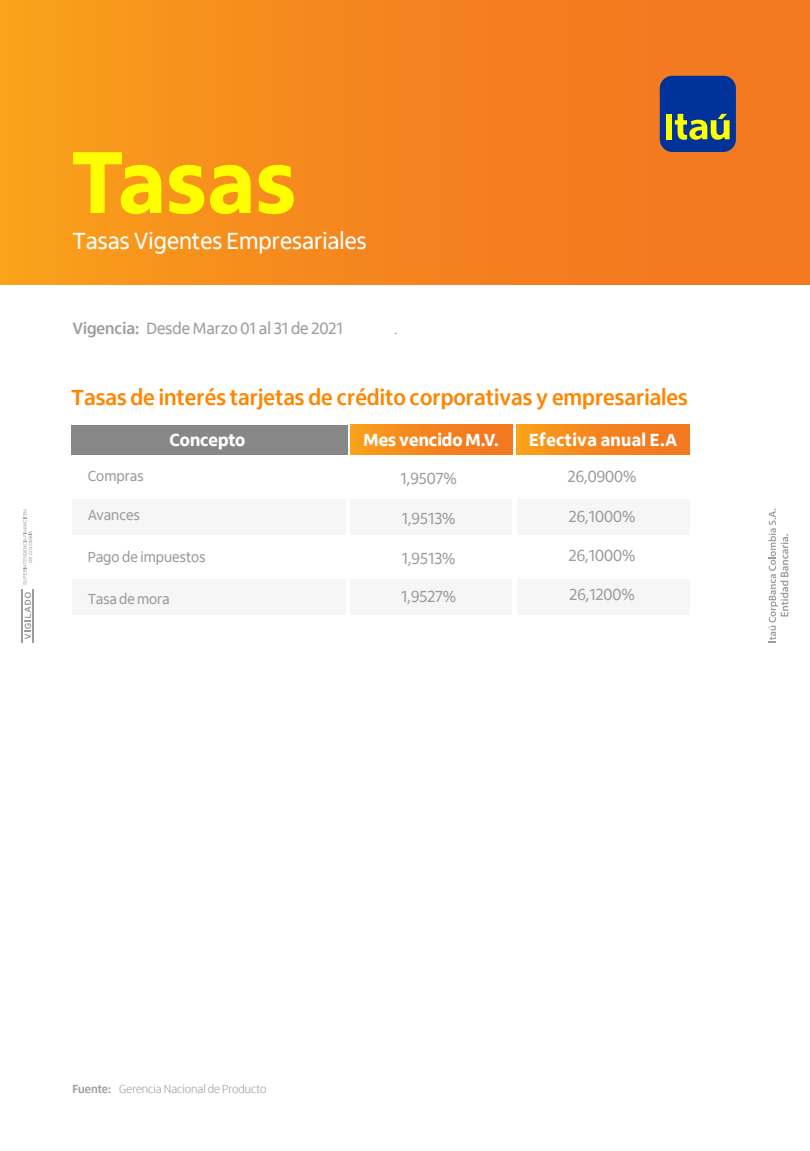
<style>
.page{position:relative;width:810px;height:1151px;background:#fff}
.page>*{position:absolute;margin:0;border:0;box-sizing:border-box;transform-origin:0 0}
.t1{font:800 90px "Itau Display";letter-spacing:.01em;color:#ff0}
.t2{font:24px "Itau Display";color:#fff}
.t3{font:700 22.5px "Itau Display";color:#ff8500}
.t4{font:800 18px "Itau Display";color:#fff}
.t5{font:800 18px "Itau Display";letter-spacing:.02em;color:#fff}
.t6{font:16.8px "Itau Display";color:#9d9d9d}
.t7{font:16.5px "Itau Display";color:#9d9d9d}
.t8{font:15px "Itau Display";color:#9d9d9d}
.t9{font:300 12px "Itau Display";color:#9d9d9d}
.s1{font-weight:700}
</style>
<div class="page">
<div style="left:0;top:0;width:810px;height:285px;background:linear-gradient(to right,#f99c1b,#f27221)"></div>
<div style="left:350px;top:425px;width:162px;height:29px;background:linear-gradient(to right,#f99c1b,#f27221)"></div>
<div style="left:517px;top:425px;width:173px;height:29px;background:linear-gradient(to right,#f99c1b,#f27221)"></div>
<hr style="left:22px;top:589px;width:1px;height:53px;background:#9d9d9d">
<hr style="left:32px;top:589px;width:1px;height:53px;background:#9d9d9d">
<svg style="left:23px;top:509px;width:9px;height:75px"></svg>
<svg style="left:25px;top:592px;width:6px;height:47px"></svg>
<svg style="left:768px;top:508px;width:20px;height:134px"></svg>
<div style="left:71px;top:425px;width:276px;height:29px;background:#878787"></div>
<div style="left:72px;top:499px;width:274px;height:35px;background:#f6f6f6"></div>
<div style="left:72px;top:579px;width:274px;height:35px;background:#f6f6f6"></div>
<div style="left:350px;top:499px;width:162px;height:35px;background:#f6f6f6"></div>
<div style="left:350px;top:579px;width:162px;height:35px;background:#f6f6f6"></div>
<div style="left:517px;top:499px;width:173px;height:35px;background:#f6f6f6"></div>
<div style="left:517px;top:579px;width:173px;height:35px;background:#f6f6f6"></div>
<div style="left:660px;top:76px;width:76px;height:76px;background:#039;border-radius:13px"></div>
<div style="left:666px;top:114px;width:6px;height:25px;background:#ff0"></div>
<svg style="left:675px;top:114px;width:55px;height:26px"></svg>
<h1 class="t1" style="left:71px;top:130px;width:226px">Tasas</h1>
<h2 class="t2" style="left:72px;top:227px;width:296px">Tasas Vigentes Empresariales</h2>
<p class="t6" style="left:72px;top:318px;width:272px"><span class="s1">Vigencia:</span> Desde Marzo 01 al 31 de 2021</p>
<p class="t8" style="left:394px;top:320px;width:5px">.</p>
<h3 class="t3" style="left:71px;top:384px;width:618px">Tasas de interés tarjetas de crédito corporativas y empresariales</h3>
<p class="t4" style="left:169px;top:429px;width:77px">Concepto</p>
<p class="t4" style="left:364px;top:429px;width:137px">Mes vencido M.V.</p>
<p class="t5" style="left:529px;top:429px;width:150px">Efectiva anual E.A</p>
<p class="t8" style="left:88px;top:467px;width:58px">Compras</p>
<p class="t8" style="left:88px;top:506px;width:54px">Avances</p>
<p class="t8" style="left:88px;top:548px;width:119px">Pago de impuestos</p>
<p class="t8" style="left:88px;top:590px;width:84px">Tasa de mora</p>
<p class="t7" style="left:401px;top:469px;width:58px">1,9507%</p>
<p class="t7" style="left:402px;top:508px;width:55px">1,9513%</p>
<p class="t7" style="left:402px;top:548px;width:55px">1,9513%</p>
<p class="t7" style="left:401px;top:587px;width:57px">1,9527%</p>
<p class="t7" style="left:568px;top:467px;width:70px">26,0900%</p>
<p class="t7" style="left:569px;top:506px;width:68px">26,1000%</p>
<p class="t7" style="left:569px;top:546px;width:68px">26,1000%</p>
<p class="t7" style="left:569px;top:585px;width:67px">26,1200%</p>
<p class="t9" style="left:72px;top:1082px;width:196px"><span class="s1">Fuente:</span> Gerencia Nacional de Producto</p>
</div>
